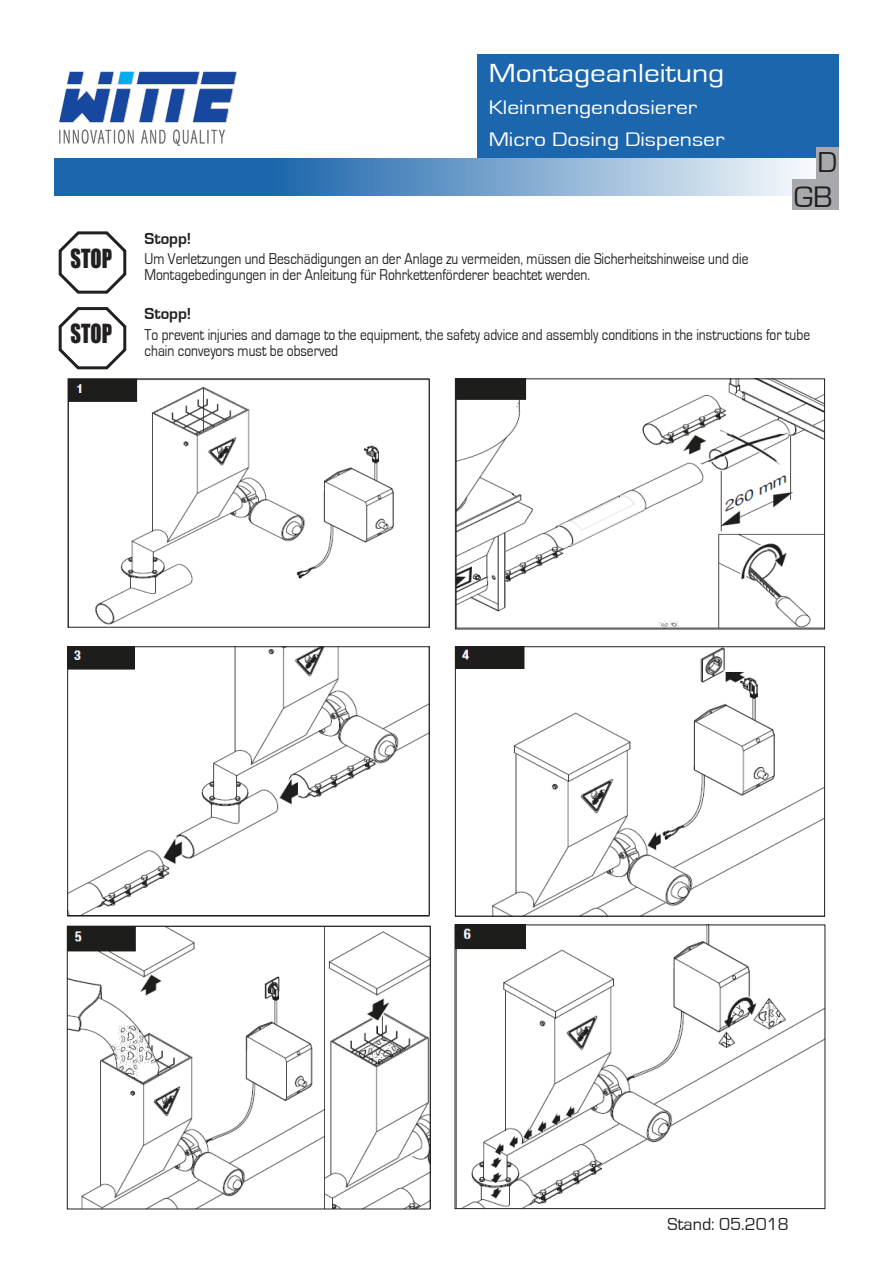
<style>
.page{position:relative;width:893px;height:1263px;background:#fff}
.page>*{position:absolute;margin:0;border:0;box-sizing:border-box;transform-origin:0 0}
.t1{font:30.6px "Eurostile";color:#231f20}
.t2{font:29.7px "Eurostile";color:#231f20}
.t3{font:27px "Eurostile";color:#fff;scale:1.17 1}
.t4{font:24.15px "Impact";color:#231f20;scale:.85 1}
.t5{font:20.25px "Eurostile";color:#fff;scale:1.17 1}
.t6{font:18px "Eurostile";color:#231f20}
.t7{font:700 16.5px "Eurostile";color:#231f20}
.t8{font:16.2px/16.2px "Eurostile";color:#231f20;scale:.83 1}
</style>
<div class="page">
<img style="left:59px;top:71px;width:178px;height:74px">
<svg style="left:54px;top:158px;width:785px;height:38px;background:#6899c8"></svg>
<div style="left:477px;top:54px;width:362px;height:103px;background:#1c66ad"></div>
<div style="left:816px;top:147px;width:23px;height:33px;background:#a8a9ad"></div>
<svg style="left:58px;top:231px;width:69px;height:63px"></svg>
<div style="left:792px;top:180px;width:46px;height:30px;background:#a8a9ad"></div>
<svg style="left:58px;top:307px;width:69px;height:63px"></svg>
<img style="left:70px;top:380px;width:357px;height:245px">
<div style="left:68px;top:378px;width:361px;height:250px;border:1px solid #231f20"></div>
<img style="left:457px;top:380px;width:366px;height:247px">
<div style="left:455px;top:378px;width:370px;height:251px;border:1px solid #231f20"></div>
<img style="left:69px;top:648px;width:358px;height:266px">
<div style="left:67px;top:646px;width:362px;height:270px;border:1px solid #231f20"></div>
<img style="left:457px;top:648px;width:366px;height:266px">
<div style="left:455px;top:646px;width:370px;height:270px;border:1px solid #231f20"></div>
<img style="left:69px;top:928px;width:359px;height:279px">
<div style="left:67px;top:926px;width:363px;height:283px;border:1px solid #231f20"></div>
<img style="left:457px;top:926px;width:366px;height:281px">
<div style="left:455px;top:924px;width:370px;height:285px;border:1px solid #231f20"></div>
<p class="t4" style="left:71px;top:240px;width:50px">STOP</p>
<p class="t4" style="left:71px;top:315px;width:50px">STOP</p>
<p class="t3" style="left:489px;top:58px;width:203px">Montageanleitung</p>
<p class="t5" style="left:489px;top:96px;width:180px">Kleinmengendosierer</p>
<p class="t5" style="left:489px;top:129px;width:203px">Micro Dosing Dispenser</p>
<p class="t7" style="left:145px;top:229px;width:48px">Stopp!</p>
<p class="t8" style="left:145px;top:251px;width:729px">Um Verletzungen und Beschädigungen an der Anlage zu vermeiden, müssen die Sicherheitshinweise und die<br>Montagebedingungen in der Anleitung für Rohrkettenförderer beachtet werden.</p>
<p class="t2" style="left:817px;top:146px;width:21px">D</p>
<p class="t1" style="left:794px;top:180px;width:40px">GB</p>
<p class="t7" style="left:145px;top:305px;width:48px">Stopp!</p>
<p class="t8" style="left:145px;top:327px;width:803px">To prevent injuries and damage to the equipment, the safety advice and assembly conditions in the instructions for tube chain conveyors must be observed</p>
<p class="t6" style="left:668px;top:1215px;width:123px">Stand: 05.2018</p>
</div>
